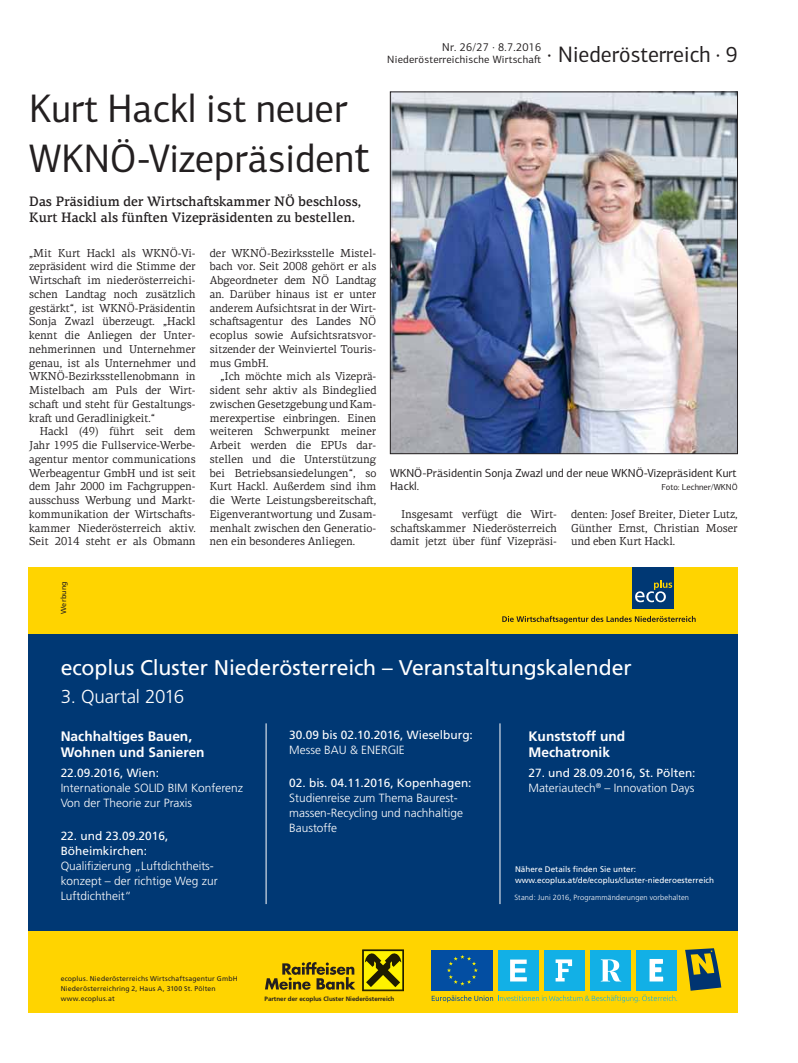
<style>
.page{position:relative;width:798px;height:1063px;background:#fff}
.page>*{position:absolute;margin:0;border:0;box-sizing:border-box;transform-origin:0 0}
.t1{font:40px/50px "PF Centro Sans Pro";color:#231f20;scale:.96 1}
.t2{font:22.5px "PF Centro Sans Pro";color:#231f20;scale:.96 1}
.t3{font:21.25px "Frutiger";letter-spacing:-.005em;color:#fff}
.t4{font:300 18.75px "Frutiger";letter-spacing:-.015em;color:#fff}
.t5{font:500 13.75px/16.2px "PF Centro Serif Pro";color:#231f20;scale:.96 1}
.t6{font:700 13.75px/16.2px "Frutiger";color:#fff}
.t7{font:300 11.88px/15px "Frutiger";color:#fff}
.t8{font:11.88px/15px "Frutiger";color:#fff}
.t9{font:11.75px/13.8px "PF Centro Sans Pro";color:#231f20}
.t10{font:11.5px/13.8px "PF Centro Serif Pro";color:#231f20;text-align:justify;scale:.96 1}
.t11{font:11.5px "PF Centro Sans Pro";letter-spacing:.02em;color:#231f20;scale:.96 1}
.t12{font:10.62px "PF Centro Sans Pro";letter-spacing:.02em;color:#231f20}
.t13{font:8.75px "PF Centro Sans Pro";color:#231f20}
.t14{font:8.12px/11.2px "Frutiger";color:#fff}
.t15{font:300 7.5px "Frutiger";letter-spacing:.015em;color:#fff}
.t16{font:7.25px "Frutiger";letter-spacing:.025em;color:#231f20}
.t17{font:6.88px/10px "Frutiger";letter-spacing:.02em;color:#231f20}
.t18{font:700 6.25px "Frutiger";color:#231f20}
.s1{font-size:45px}
.s2{font-weight:300}
</style>
<div class="page">
<img style="left:392px;top:94px;width:343px;height:358px">
<div style="left:390px;top:92px;width:347px;height:362px;border:1px solid #231f20"></div>
<div style="left:28px;top:567px;width:709px;height:446px;background:#ffd400"></div>
<div style="left:28px;top:635px;width:709px;height:296px;background:#003874"></div>
<div style="left:632px;top:567px;width:41px;height:42px;background:#003874"></div>
<svg style="left:635px;top:580px;width:37px;height:22px"></svg>
<svg style="left:502px;top:616px;width:193px;height:8px"></svg>
<hr style="left:266px;top:723px;width:1px;height:181px;background:#fff">
<hr style="left:499px;top:723px;width:1px;height:181px;background:#fff">
<div style="left:362px;top:950px;width:41px;height:41px;border:1px solid #1e1c00"></div>
<div style="left:364px;top:951px;width:38px;height:39px;background:#fff200"></div>
<svg style="left:365px;top:953px;width:36px;height:34px"></svg>
<svg style="left:265px;top:962px;width:90px;height:28px"></svg>
<div style="left:498px;top:950px;width:41px;height:41px;background:#12b0e6"></div>
<div style="left:544px;top:950px;width:41px;height:41px;background:#12b0e6"></div>
<div style="left:590px;top:950px;width:41px;height:41px;background:#12b0e6"></div>
<div style="left:636px;top:950px;width:41px;height:41px;background:#12b0e6"></div>
<svg style="left:555px;top:959px;width:17px;height:22px"></svg>
<svg style="left:510px;top:960px;width:16px;height:21px"></svg>
<svg style="left:600px;top:959px;width:21px;height:22px"></svg>
<div style="left:431px;top:950px;width:62px;height:41px;background:#034ea2"></div>
<svg style="left:447px;top:955px;width:30px;height:31px"></svg>
<svg style="left:649px;top:959px;width:14px;height:22px"></svg>
<svg style="left:431px;top:994px;width:246px;height:8px"></svg>
<svg style="left:685px;top:948px;width:36px;height:43px"></svg>
<p class="t11" style="left:442px;top:43px;width:105px">Nr. 26/27 · 8.7.2016</p>
<p class="t12" style="left:387px;top:55px;width:155px">Niederösterreichische Wirtscha-</p>
<h2 class="t2" style="left:547px;top:46px;width:200px">· Niederösterreich · 9</h2>
<h1 class="t1" style="left:29px;top:88px;width:356px">Kurt Hackl ist neuer<br>WKNÖ-Vizepräsiden<span class="s1">t</span></h1>
<p class="t5" style="left:29px;top:195px;width:347px">Das Präsidium der Wirtscha-skammer NÖ beschloss,<br>Kurt Hackl als fün-en Vizepräsidenten zu bestellen.</p>
<p class="t10" style="left:29px;top:247px;width:175px">„Mit Kurt Hackl als WKNÖ-Vi&shy;zepräsident wird die Stimme der Wirtscha- im niederösterreichi&shy;schen Landtag noch zusätzlich gestärkt“, ist WKNÖ-Präsidentin Sonja Zwazl überzeugt. „Hackl kennt die Anliegen der Unter&shy;nehmerinnen und Unternehmer genau, ist als Unternehmer und WKNÖ-Bezirksstellenobmann in Mistelbach am Puls der Wirt&shy;scha- und steht für Gestaltungs&shy;kra- und Geradlinigkeit.“</p>
<p class="t10" style="left:29px;top:426px;width:175px;text-indent:11px">Hackl (49) führt seit dem Jahr 1995 die Fullservice-Werbe&shy;agentur mentor communications Werbeagentur GmbH und ist seit dem Jahr 2000 im Fachgruppen&shy;ausschuss Werbung und Markt&shy;kommunikation der Wirtscha-s&shy;kammer Niederösterreich aktiv.<br>Seit 2014 steht er als Obmann</p>
<p class="t10" style="left:210px;top:247px;width:175px">der WKNÖ-Bezirksstelle Mistel&shy;bach vor. Seit 2008 gehört er als Abgeordneter dem NÖ Landtag an. Darüber hinaus ist er unter anderem Aufsichtsrat in der Wirt&shy;scha-sagentur des Landes NÖ ecoplus sowie Aufsichtsratsvor&shy;sitzender der Weinviertel Touris&shy;mus GmbH.</p>
<p class="t10" style="left:210px;top:371px;width:175px;text-indent:11px">„Ich möchte mich als Vizeprä&shy;sident sehr aktiv als Bindeglied zwischen Gesetzgebung und Kam&shy;merexpertise einbringen. Einen weiteren Schwerpunkt meiner Arbeit werden die EPUs dar&shy;stellen und die Unterstützung bei Betriebsansiedelungen“, so Kurt Hackl. Außerdem sind ihm die Werte Leistungsbereitscha-, Eigenverantwortung und Zusam&shy;menhalt zwischen den Generatio&shy;nen ein besonderes Anliegen.</p>
<p class="t9" style="left:390px;top:467px;width:348px">WKNÖ-Präsidentin Sonja Zwazl und der neue WKNÖ-Vizepräsident Kurt<br>Hackl.</p>
<p class="t13" style="left:661px;top:484px;width:78px">Foto: Lechner/WKNÖ</p>
<p class="t10" style="left:390px;top:508px;width:175px;text-indent:11px">Insgesamt verfügt die Wirt&shy;scha-skammer Niederösterreich damit jetzt über fünf Vizepräsi-</p>
<p class="t10" style="left:571px;top:508px;width:175px">denten: Josef Breiter, Dieter Lutz, Günther Ernst, Christian Moser und eben Kurt Hackl.</p>
<p class="t16" style="left:61px;top:614px;width:34px;rotate:-90deg">Werbung</p>
<h3 class="t3" style="left:61px;top:659px;width:572px">ecoplus Cluster Niederösterreich – Veranstaltungskalender</h3>
<h3 class="t4" style="left:61px;top:689px;width:125px">3. Quartal 2016</h3>
<p class="t6" style="left:61px;top:729px;width:145px">Nachhaltiges Bauen,<br>Wohnen und Sanieren</p>
<p class="t8" style="left:61px;top:767px;width:100px">22.09.2016, Wien:</p>
<p class="t7" style="left:61px;top:782px;width:184px">Internationale SOLID BIM Konferenz<br>Von der Theorie zur Praxis</p>
<p class="t8" style="left:61px;top:829px;width:109px">22. und 23.09.2016,<br>Böheimkirchen:</p>
<p class="t7" style="left:61px;top:859px;width:158px">Qualifizierung „Luftdichtheits&shy;konzept – der richtige Weg zur<br>Luftdichtheit“</p>
<p class="t8" style="left:289px;top:729px;width:185px">30.09 bis 02.10.2016, Wieselburg:</p>
<p class="t7" style="left:289px;top:744px;width:117px">Messe BAU &amp; ENERGIE</p>
<p class="t8" style="left:289px;top:776px;width:184px">02. bis. 04.11.2016, Kopenhagen:</p>
<p class="t7" style="left:289px;top:791px;width:175px">Studienreise zum Thema Baurest&shy;massen-Recycling und nachhaltige<br>Baustoffe</p>
<p class="t17" style="left:61px;top:974px;width:178px">ecoplus. Niederösterreichs Wirtschaftsagentur GmbH<br>Niederösterreichring 2, Haus A, 3100 St. Pölten www.ecoplus.at</p>
<p class="t18" style="left:264px;top:996px;width:131px">Partner der ecoplus Cluster Niederösterreich</p>
<p class="t6" style="left:528px;top:729px;width:98px">Kunststoff und<br>Mechatronik</p>
<p class="t8" style="left:528px;top:767px;width:168px">27. und 28.09.2016, St. Pölten:<br><span class="s2">Materiautech</span><sup>®</sup> <span class="s2">– Innovation Days</span></p>
<p class="t14" style="left:515px;top:864px;width:200px">Nähere Details finden Sie unter: www.ecoplus.at/de/ecoplus/cluster-niederoesterreich</p>
<p class="t15" style="left:514px;top:894px;width:176px">Stand: Juni 2016, Programmänderungen vorbehalten</p>
</div>
